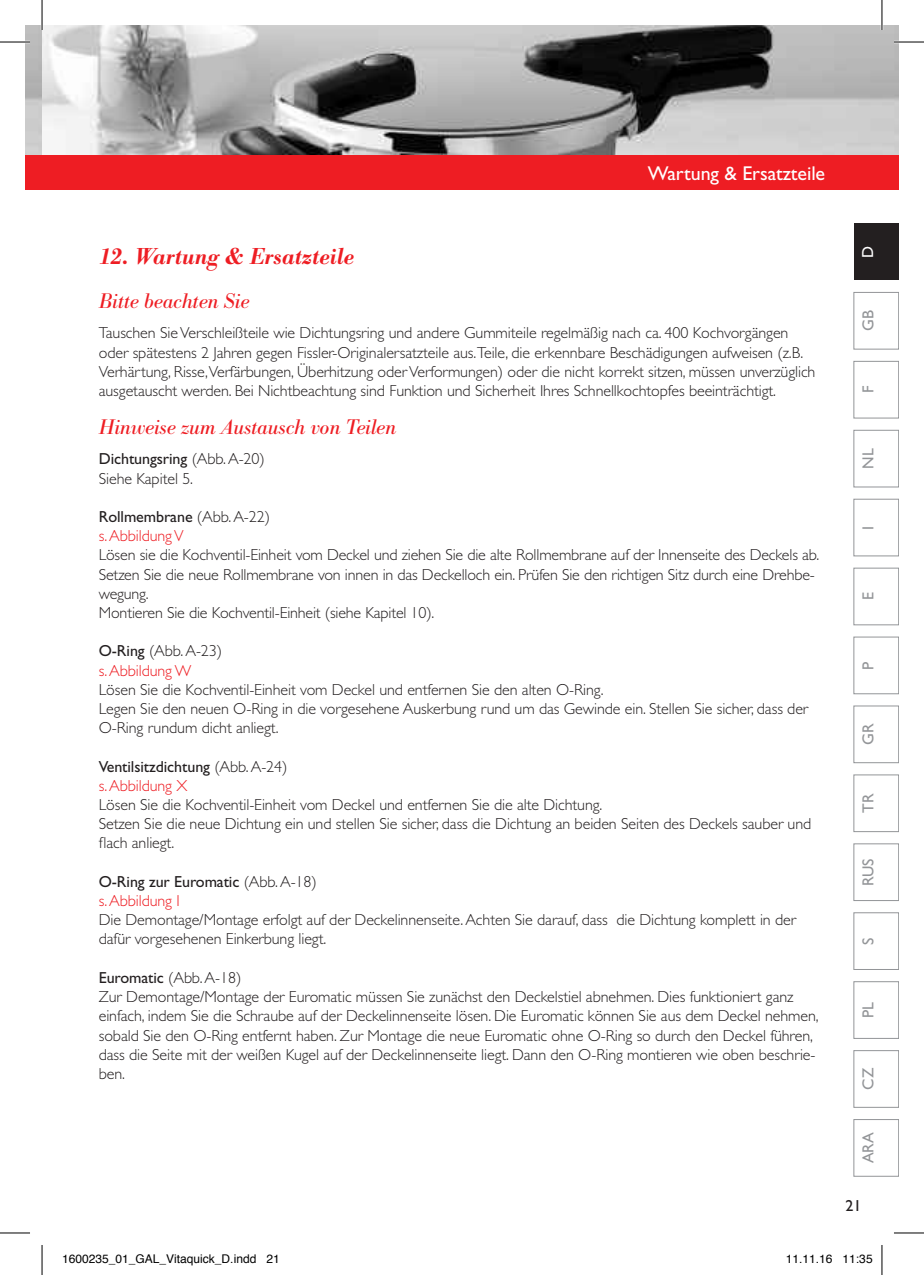
<style>
.page{position:relative;width:924px;height:1275px;background:#fff}
.page>*{position:absolute;margin:0;border:0;box-sizing:border-box;transform-origin:0 0}
.t1{font:italic 600 24px "Bodoni Antiqua T";color:#ee1d23}
.t2{font:italic 22px "Bodoni Antiqua T";letter-spacing:-.005em;color:#ee1d23}
.t3{font:20px "Gill Sans";letter-spacing:-.005em;color:#fff}
.t4{font:300 16px/19.2px "Gill Sans";letter-spacing:-.005em;color:#231f20}
.t5{font:16px/19.2px "Gill Sans";letter-spacing:-.005em;color:#231f20}
.t6{font:300 16px/19.2px "Gill Sans";letter-spacing:-.005em;color:#ee1d23}
.t7{font:16px "Gill Sans";color:#939598}
.t8{font:16px "Gill Sans";color:#fff}
.t9{font:12px "Helvetica";color:#000}
.s1{font-weight:400}
.s2{font-weight:300}
.s3{font-weight:300;color:#ee1d23}
.s4{font-weight:400;color:#231f20}
.s5{color:#231f20}
</style>
<div class="page">
<img style="left:25px;top:25px;width:873px;height:130px">
<div style="left:853px;top:223px;width:45px;height:57px;background:#231f20"></div>
<div style="left:853px;top:292px;width:45px;height:57px;border:1px solid #939598"></div>
<div style="left:853px;top:361px;width:45px;height:57px;border:1px solid #939598"></div>
<div style="left:853px;top:430px;width:45px;height:57px;border:1px solid #939598"></div>
<div style="left:853px;top:499px;width:45px;height:57px;border:1px solid #939598"></div>
<div style="left:853px;top:568px;width:45px;height:57px;border:1px solid #939598"></div>
<div style="left:853px;top:637px;width:45px;height:57px;border:1px solid #939598"></div>
<div style="left:853px;top:705px;width:45px;height:58px;border:1px solid #939598"></div>
<div style="left:853px;top:774px;width:45px;height:58px;border:1px solid #939598"></div>
<div style="left:853px;top:843px;width:45px;height:58px;border:1px solid #939598"></div>
<div style="left:853px;top:912px;width:45px;height:57px;border:1px solid #939598"></div>
<div style="left:853px;top:981px;width:45px;height:57px;border:1px solid #939598"></div>
<div style="left:853px;top:1050px;width:45px;height:57px;border:1px solid #939598"></div>
<div style="left:853px;top:1119px;width:45px;height:57px;border:1px solid #939598"></div>
<div style="left:25px;top:155px;width:17px;height:34px;background:#ee1d23"></div>
<div style="left:42px;top:155px;width:856px;height:34px;background:#ee1d23"></div>
<hr style="left:0;top:41px;width:30px;height:2px;background:#fff">
<hr style="left:893px;top:41px;width:30px;height:2px;background:#fff">
<hr style="left:41px;top:0;width:2px;height:30px;background:#fff">
<hr style="left:880px;top:0;width:2px;height:30px;background:#fff">
<hr style="left:0;top:42px;width:30px;height:1px;background:#000">
<hr style="left:893px;top:42px;width:30px;height:1px;background:#000">
<hr style="left:0;top:1232px;width:30px;height:1px;background:#000">
<hr style="left:893px;top:1232px;width:30px;height:1px;background:#000">
<hr style="left:42px;top:0;width:1px;height:30px;background:#000">
<hr style="left:42px;top:1245px;width:1px;height:30px;background:#000">
<hr style="left:881px;top:0;width:1px;height:30px;background:#000">
<hr style="left:881px;top:1245px;width:1px;height:30px;background:#000">
<p class="t3" style="left:647px;top:162px;width:179px">Wartung &amp; Ersatzteile</p>
<h1 class="t1" style="left:99px;top:242px;width:257px">12. Wartung &amp; Ersatzteile</h1>
<h2 class="t2" style="left:99px;top:288px;width:152px">Bitte beachten Sie</h2>
<p class="t4" style="left:99px;top:323px;width:717px">Tauschen Sie Verschleißteile wie Dichtungsring und andere Gummiteile regelmäßig nach ca. 400 Kochvorgängen oder spätestens 2 Jahren gegen Fissler-Originalersatzteile aus.Teile, die erkennbare Beschädigungen aufweisen (z.B.<br>Verhärtung, Risse,Verfärbungen, Überhitzung oder Verformungen) oder die nicht korrekt sitzen, müssen unverzüglich ausgetauscht werden. Bei Nichtbeachtung sind Funktion und Sicherheit Ihres Schnellkochtopfes beeinträchtigt.</p>
<h2 class="t2" style="left:99px;top:413px;width:298px">Hinweise zum Austausch von Teilen</h2>
<p class="t4" style="left:99px;top:449px;width:167px"><span class="s1">Dichtungsring</span> (Abb. A-20)<br>Siehe Kapitel 5.</p>
<p class="t5" style="left:99px;top:507px;width:173px">Rollmembrane <span class="s2">(Abb. A-22) </span><span class="s3">s. Abbildung V</span></p>
<p class="t4" style="left:99px;top:545px;width:721px">Lösen sie die Kochventil-Einheit vom Deckel und ziehen Sie die alte Rollmembrane auf der Innenseite des Deckels ab.<br>Setzen Sie die neue Rollmembrane von innen in das Deckelloch ein. Prüfen Sie den richtigen Sitz durch eine Drehbe&shy;wegung.<br>Montieren Sie die Kochventil-Einheit (siehe Kapitel 10).</p>
<p class="t6" style="left:99px;top:641px;width:125px"><span class="s4">O-Ring</span> <span class="s5">(Abb. A-23) </span>s. Abbildung W</p>
<p class="t4" style="left:99px;top:680px;width:710px">Lösen Sie die Kochventil-Einheit vom Deckel und entfernen Sie den alten O-Ring.<br>Legen Sie den neuen O-Ring in die vorgesehene Auskerbung rund um das Gewinde ein. Stellen Sie sicher, dass der<br>O-Ring rundum dicht anliegt.</p>
<p class="t5" style="left:99px;top:756px;width:190px">Ventilsitzdichtung <span class="s2">(Abb. A-24) </span><span class="s3">s. Abbildung X</span></p>
<p class="t4" style="left:99px;top:795px;width:713px">Lösen Sie die Kochventil-Einheit vom Deckel und entfernen Sie die alte Dichtung.<br>Setzen Sie die neue Dichtung ein und stellen Sie sicher, dass die Dichtung an beiden Seiten des Deckels sauber und flach anliegt.</p>
<p class="t5" style="left:99px;top:872px;width:219px">O-Ring zur Euromatic <span class="s2">(Abb. A-18) </span><span class="s3">s. Abbildung I</span></p>
<p class="t4" style="left:99px;top:910px;width:698px">Die Demontage/Montage erfolgt auf der Deckelinnenseite. Achten Sie darauf, dass die Dichtung komplett in der dafür vorgesehenen Einkerbung liegt.</p>
<p class="t4" style="left:99px;top:968px;width:721px"><span class="s1">Euromatic</span> (Abb. A-18)<br>Zur Demontage/Montage der Euromatic müssen Sie zunächst den Deckelstiel abnehmen. Dies funktioniert ganz einfach, indem Sie die Schraube auf der Deckelinnenseite lösen. Die Euromatic können Sie aus dem Deckel nehmen, sobald Sie den O-Ring entfernt haben. Zur Montage die neue Euromatic ohne O-Ring so durch den Deckel führen, dass die Seite mit der weißen Kugel auf der Deckelinnenseite liegt. Dann den O-Ring montieren wie oben beschrie&shy;ben.</p>
<p class="t8" style="left:858px;top:258px;width:14px;rotate:-90deg">D</p>
<p class="t7" style="left:858px;top:331px;width:22px;rotate:-90deg">GB</p>
<p class="t7" style="left:858px;top:393px;width:9px;rotate:-90deg">F</p>
<p class="t7" style="left:858px;top:469px;width:22px;rotate:-90deg">NL</p>
<p class="t7" style="left:858px;top:529px;width:5px;rotate:-90deg">I</p>
<p class="t7" style="left:858px;top:600px;width:9px;rotate:-90deg">E</p>
<p class="t7" style="left:858px;top:669px;width:10px;rotate:-90deg">P</p>
<p class="t7" style="left:858px;top:745px;width:23px;rotate:-90deg">GR</p>
<p class="t7" style="left:858px;top:813px;width:21px;rotate:-90deg">TR</p>
<p class="t7" style="left:858px;top:886px;width:29px;rotate:-90deg">RUS</p>
<p class="t7" style="left:858px;top:944px;width:9px;rotate:-90deg">S</p>
<p class="t7" style="left:858px;top:1018px;width:17px;rotate:-90deg">PL</p>
<p class="t7" style="left:858px;top:1089px;width:23px;rotate:-90deg">CZ</p>
<p class="t7" style="left:858px;top:1163px;width:33px;rotate:-90deg">ARA</p>
<p class="t5" style="left:845px;top:1195px;width:17px">21</p>
<p class="t9" style="left:62px;top:1249px;width:219px">1600235_01_GAL_Vitaquick_D.indd 21</p>
<p class="t9" style="left:785px;top:1249px;width:88px">11.11.16 11:35</p>
</div>
